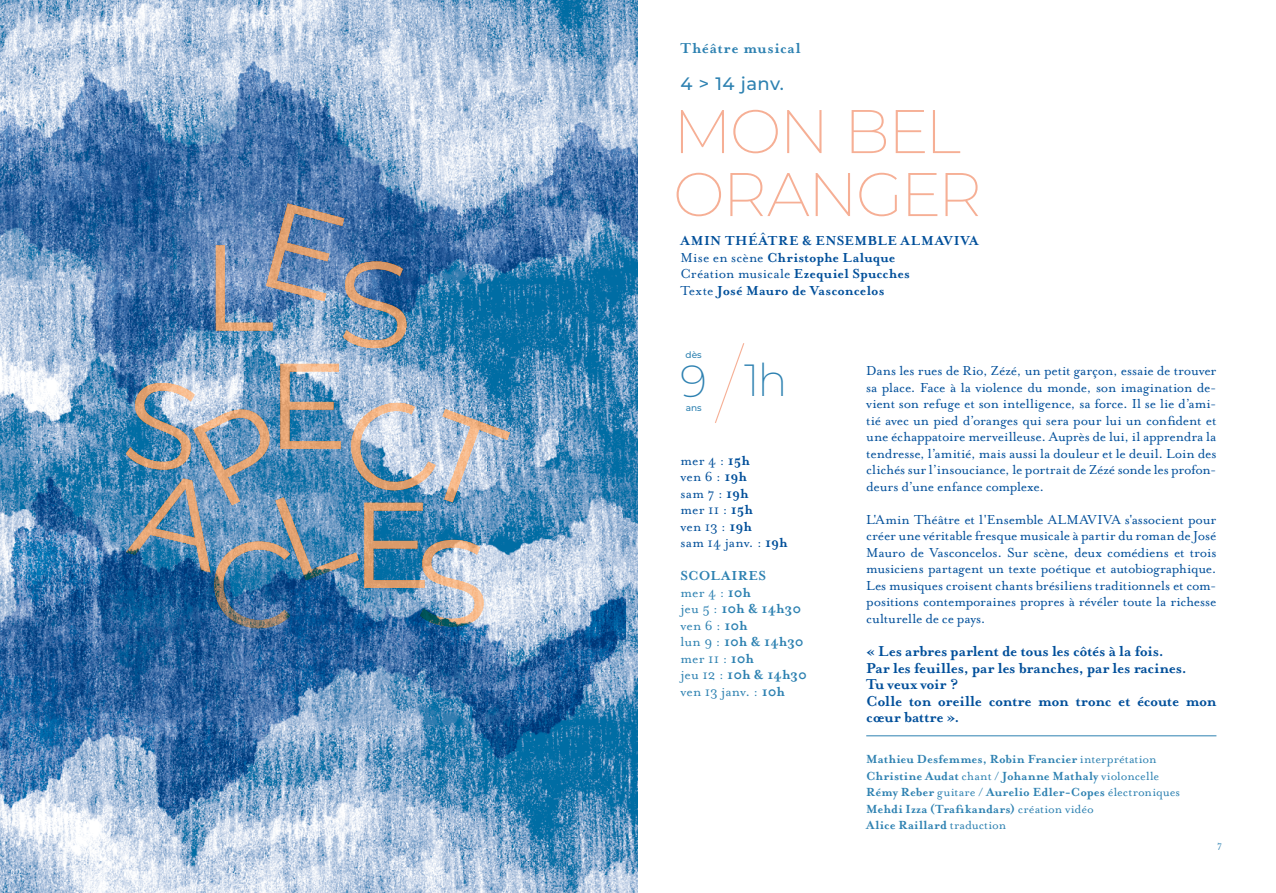
<style>
.page{position:relative;width:1276px;height:893px;background:#fff}
.page>*{position:absolute;margin:0;border:0;box-sizing:border-box;transform-origin:0 0}
.t1{font:200 61.5px/63px "Montserrat";letter-spacing:-.035em;color:#f6af95}
.t2{font:200 45px "Montserrat";color:#2d81b1}
.t3{font:500 18px "Montserrat";letter-spacing:.02em;color:#2d81b1}
.t4{font:700 16.5px/16.5px "Mrs Eaves OT";letter-spacing:-.015em;color:#004f9a}
.t5{font:700 16.5px "Mrs Eaves OT";letter-spacing:.045em;color:#2d81b1}
.t6{font:15px/16.5px "Mrs Eaves OT";letter-spacing:-.01em;color:#004f9a;text-align:justify}
.t7{font:700 15px/16.5px "Mrs Eaves OT";letter-spacing:.015em;color:#004f9a}
.t8{font:700 15px/16.5px "Mrs Eaves OT";letter-spacing:.01em;color:#2d81b1}
.t9{font:15px/16.5px "Mrs Eaves OT";letter-spacing:.01em;color:#004f9a}
.t10{font:700 13.5px/16.5px "Mrs Eaves OT";letter-spacing:.01em;color:#2d81b1}
.t11{font:10.5px "Mrs Eaves OT";color:#2d81b1}
.t12{font:500 9px "Montserrat";color:#2d81b1}
.s1{font-weight:400}
.s2{font-weight:700}
</style>
<div class="page">
<hr style="left:866px;top:735px;width:350px;height:1px;background:#2d81b1">
<svg style="left:715px;top:343px;width:30px;height:80px"></svg>
<img style="left:0;top:0;width:638px;height:893px">
<img style="left:0;top:42px;width:638px;height:361px">
<svg style="left:216px;top:204px;width:190px;height:144px;background:#738baa"></svg>
<svg style="left:126px;top:364px;width:384px;height:114px;background:#8fa7bc"></svg>
<img style="left:0;top:478px;width:626px;height:361px">
<p class="t5" style="left:680px;top:38px;width:122px">Théâtre musical</p>
<p class="t3" style="left:680px;top:71px;width:105px">4 &gt; 14 janv.</p>
<h1 class="t1" style="left:673px;top:98px;width:310px">MON BEL<br>ORANGER</h1>
<p class="t7" style="left:680px;top:233px;width:300px">AMIN THÉÂTRE &amp; ENSEMBLE ALMAVIVA <span class="s1">Mise en scène</span> Christophe Laluque<br><span class="s1">Création musicale</span> Ezequiel Spucches<br><span class="s1">Texte</span> José Mauro de Vasconcelos</p>
<p class="t12" style="left:685px;top:348px;width:18px">dès</p>
<h2 class="t2" style="left:680px;top:351px;width:28px">9</h2>
<p class="t12" style="left:686px;top:401px;width:17px">ans</p>
<h2 class="t2" style="left:744px;top:350px;width:45px">1h</h2>
<p class="t9" style="left:680px;top:452px;width:109px">mer 4 : <span class="s2">15h<br></span>ven 6 : <span class="s2">19h<br></span>sam 7 : <span class="s2">19h<br></span>mer 11 : <span class="s2">15h<br></span>ven 13 : <span class="s2">19h<br></span>sam 14 janv. : <span class="s2">19h</span></p>
<p class="t8" style="left:680px;top:568px;width:128px">SCOLAIRES<br><span class="s1">mer 4 :</span> 10h<br><span class="s1">jeu 5 :</span> 10h &amp; 14h30 <span class="s1">ven 6 :</span> 10h<br><span class="s1">lun 9 :</span> 10h &amp; 14h30 <span class="s1">mer 11 :</span> 10h<br><span class="s1">jeu 12 :</span> 10h &amp; 14h30 <span class="s1">ven 13 janv. :</span> 10h</p>
<p class="t6" style="left:866px;top:363px;width:352px">Dans les rues de Rio, Zézé, un petit garçon, essaie de trouver sa place. Face à la violence du monde, son imagination de&shy;vient son refuge et son intelligence, sa force. Il se lie d’ami&shy;tié avec un pied d’oranges qui sera pour lui un confident et une échappatoire merveilleuse. Auprès de lui, il apprendra la tendresse, l’amitié, mais aussi la douleur et le deuil. Loin des clichés sur l’insouciance, le portrait de Zézé sonde les profon&shy;deurs d’une enfance complexe.</p>
<p class="t6" style="left:866px;top:511px;width:352px">L'Amin Théâtre et l'Ensemble ALMAVIVA s'associent pour créer une véritable fresque musicale à partir du roman de José Mauro de Vasconcelos. Sur scène, deux comédiens et trois musiciens partagent un texte poétique et autobiographique.<br>Les musiques croisent chants brésiliens traditionnels et com&shy;positions contemporaines propres à révéler toute la richesse culturelle de ce pays.</p>
<p class="t4" style="left:866px;top:643px;width:352px">« Les arbres parlent de tous les côtés à la fois.<br>Par les feuilles, par les branches, par les racines.<br>Tu veux voir ?<br>Colle ton oreille contre mon tronc et écoute mon cœur battre ».</p>
<p class="t10" style="left:866px;top:751px;width:315px">Mathieu Desfemmes, Robin Francier <span class="s1">interprétation </span>Christine Audat <span class="s1">chant /</span> Johanne Mathaly <span class="s1">violoncelle </span>Rémy Reber <span class="s1">guitare /</span> Aurelio Edler-Copes <span class="s1">électroniques </span>Mehdi Izza (Trafikandars) <span class="s1">création vidéo<br></span>Alice Raillard <span class="s1">traduction</span></p>
<p class="t11" style="left:1217px;top:839px;width:6px">7</p>
</div>
